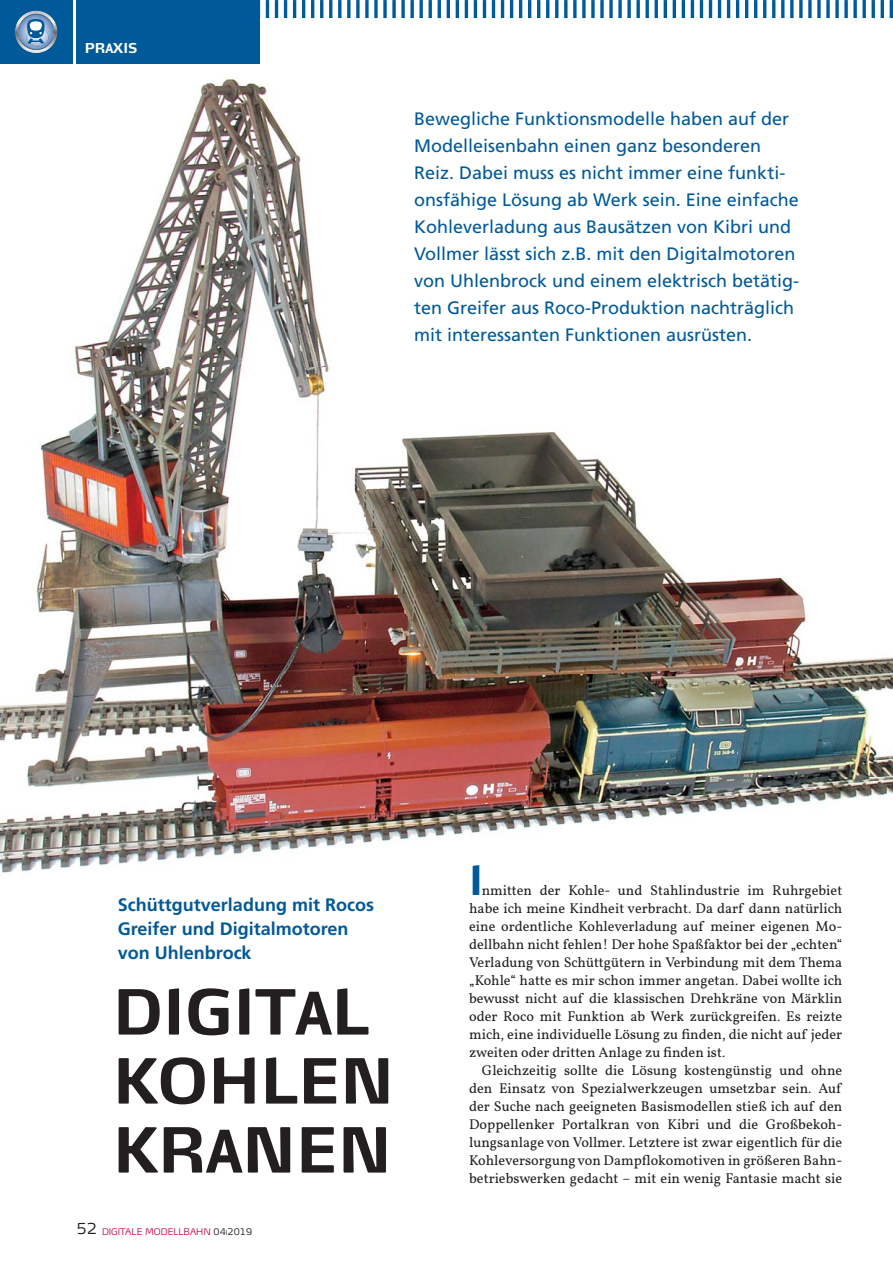
<style>
.page{position:relative;width:893px;height:1263px;background:#fff}
.page>*{position:absolute;margin:0;border:0;box-sizing:border-box;transform-origin:0 0}
.t1{font:700 61.5px/69px "Max TF";color:#231f20}
.t2{font:700 39.75px "Max TF";color:#005998}
.t3{font:18px/27px "Frutiger LT Std";color:#005998}
.t4{font:700 18px/24px "Frutiger LT Std";color:#005998}
.t5{font:14.25px/18px "Vollkorn";color:#231f20;text-align:justify}
.t6{font:700 13.5px "Max TF";color:#fff}
.t7{font:300 9px "Max TF";color:#c51049}
.s1{font-size:15px;color:#231f20}
.s2{color:#231f20}
.s3{font-size:6.75px;color:#231f20}
</style>
<div class="page">
<img style="left:0;top:61px;width:893px;height:812px">
<hr style="left:266px;top:0;width:3px;height:18px;background:#005998">
<hr style="left:275px;top:0;width:3px;height:18px;background:#005998">
<hr style="left:284px;top:0;width:3px;height:18px;background:#005998">
<hr style="left:293px;top:0;width:3px;height:18px;background:#005998">
<hr style="left:302px;top:0;width:3px;height:18px;background:#005998">
<hr style="left:311px;top:0;width:3px;height:18px;background:#005998">
<hr style="left:320px;top:0;width:3px;height:18px;background:#005998">
<hr style="left:329px;top:0;width:3px;height:18px;background:#005998">
<hr style="left:338px;top:0;width:3px;height:18px;background:#005998">
<hr style="left:347px;top:0;width:3px;height:18px;background:#005998">
<svg style="left:356px;top:1px;width:4px;height:17px"></svg>
<svg style="left:365px;top:1px;width:4px;height:17px"></svg>
<svg style="left:374px;top:1px;width:4px;height:17px"></svg>
<svg style="left:383px;top:1px;width:4px;height:17px"></svg>
<svg style="left:392px;top:1px;width:4px;height:17px"></svg>
<svg style="left:401px;top:1px;width:4px;height:17px"></svg>
<svg style="left:410px;top:1px;width:4px;height:17px"></svg>
<svg style="left:419px;top:1px;width:4px;height:17px"></svg>
<svg style="left:428px;top:1px;width:4px;height:17px"></svg>
<hr style="left:438px;top:0;width:3px;height:18px;background:#005998">
<hr style="left:447px;top:0;width:3px;height:18px;background:#005998">
<hr style="left:456px;top:0;width:3px;height:18px;background:#005998">
<hr style="left:465px;top:0;width:3px;height:18px;background:#005998">
<hr style="left:474px;top:0;width:3px;height:18px;background:#005998">
<hr style="left:483px;top:0;width:3px;height:18px;background:#005998">
<hr style="left:492px;top:0;width:3px;height:18px;background:#005998">
<hr style="left:501px;top:0;width:3px;height:18px;background:#005998">
<hr style="left:510px;top:0;width:3px;height:18px;background:#005998">
<hr style="left:519px;top:0;width:3px;height:18px;background:#005998">
<hr style="left:528px;top:0;width:3px;height:18px;background:#005998">
<hr style="left:537px;top:0;width:3px;height:18px;background:#005998">
<hr style="left:546px;top:0;width:3px;height:18px;background:#005998">
<hr style="left:555px;top:0;width:3px;height:18px;background:#005998">
<hr style="left:564px;top:0;width:3px;height:18px;background:#005998">
<hr style="left:573px;top:0;width:3px;height:18px;background:#005998">
<svg style="left:582px;top:1px;width:4px;height:17px"></svg>
<svg style="left:591px;top:1px;width:4px;height:17px"></svg>
<svg style="left:600px;top:1px;width:4px;height:17px"></svg>
<svg style="left:609px;top:1px;width:4px;height:17px"></svg>
<svg style="left:618px;top:1px;width:4px;height:17px"></svg>
<svg style="left:627px;top:1px;width:4px;height:17px"></svg>
<svg style="left:636px;top:1px;width:4px;height:17px"></svg>
<svg style="left:645px;top:1px;width:4px;height:17px"></svg>
<svg style="left:654px;top:1px;width:4px;height:17px"></svg>
<hr style="left:664px;top:0;width:3px;height:18px;background:#005998">
<hr style="left:673px;top:0;width:3px;height:18px;background:#005998">
<hr style="left:682px;top:0;width:3px;height:18px;background:#005998">
<hr style="left:691px;top:0;width:3px;height:18px;background:#005998">
<hr style="left:700px;top:0;width:3px;height:18px;background:#005998">
<hr style="left:709px;top:0;width:3px;height:18px;background:#005998">
<hr style="left:718px;top:0;width:3px;height:18px;background:#005998">
<hr style="left:727px;top:0;width:3px;height:18px;background:#005998">
<hr style="left:736px;top:0;width:3px;height:18px;background:#005998">
<hr style="left:745px;top:0;width:3px;height:18px;background:#005998">
<hr style="left:754px;top:0;width:3px;height:18px;background:#005998">
<hr style="left:763px;top:0;width:3px;height:18px;background:#005998">
<hr style="left:772px;top:0;width:3px;height:18px;background:#005998">
<hr style="left:781px;top:0;width:3px;height:18px;background:#005998">
<hr style="left:790px;top:0;width:3px;height:18px;background:#005998">
<hr style="left:799px;top:0;width:3px;height:18px;background:#005998">
<svg style="left:356px;top:0;width:76px;height:1px"></svg>
<svg style="left:582px;top:0;width:76px;height:1px"></svg>
<svg style="left:808px;top:0;width:85px;height:18px"></svg>
<div style="left:0;top:0;width:72px;height:64px;background:#005998"></div>
<svg style="left:15px;top:11px;width:42px;height:42px"></svg>
<svg style="left:18px;top:14px;width:36px;height:36px"></svg>
<img style="left:19px;top:15px;width:35px;height:34px">
<img style="left:26px;top:28px;width:23px;height:18px;border-radius:50%">
<svg style="left:27px;top:19px;width:18px;height:24px"></svg>
<div style="left:76px;top:0;width:184px;height:64px;background:#005998"></div>
<p class="t6" style="left:85px;top:41px;width:54px">PRAXIS</p>
<p class="t3" style="left:414px;top:106px;width:387px">Bewegliche Funktionsmodelle haben auf der Modelleisenbahn einen ganz besonderen Reiz. Dabei muss es nicht immer eine funkti&shy;onsfähige Lösung ab Werk sein. Eine einfache Kohleverladung aus Bausätzen von Kibri und Vollmer lässt sich z.B. mit den Digitalmotoren von Uhlenbrock und einem elektrisch betätig&shy;ten Greifer aus Roco-Produktion nachträglich mit interessanten Funktionen ausrüsten.</p>
<p class="t4" style="left:118px;top:894px;width:258px">Schüttgutverladung mit Rocos<br>Greifer und Digitalmotoren von Uhlenbrock</p>
<h1 class="t1" style="left:113px;top:979px;width:283px">DIGITAL<br>KOHLEN<br>KRANEN</h1>
<p class="t7" style="left:76px;top:1227px;width:177px"><span class="s1">52</span> DIGITALE MODELLBAHN <span class="s2">04</span><span class="s3">I</span><span class="s2">2019</span></p>
<h2 class="t2" style="left:469px;top:858px;width:15px">I</h2>
<p class="t5" style="left:469px;top:882px;width:375px;text-indent:13px">nmitten der Kohle- und Stahlindustrie im Ruhrgebiet habe ich meine Kindheit verbracht. Da darf dann natürlich eine ordentliche Kohleverladung auf meiner eigenen Mo&shy;dellbahn nicht fehlen! Der hohe Spaßfaktor bei der „echten“ Verladung von Schüttgütern in Verbindung mit dem Thema „Kohle“ hatte es mir schon immer angetan. Dabei wollte ich bewusst nicht auf die klassischen Drehkräne von Märklin oder Roco mit Funktion ab Werk zurückgreifen. Es reizte mich, eine individuelle Lösung zu finden, die nicht auf jeder zweiten oder dritten Anlage zu finden ist.</p>
<p class="t5" style="left:469px;top:1062px;width:375px;text-indent:13px">Gleichzeitig sollte die Lösung kostengünstig und ohne den Einsatz von Spezialwerkzeugen umsetzbar sein. Auf der Suche nach geeigneten Basismodellen stieß ich auf den Doppellenker Portalkran von Kibri und die Großbekoh&shy;lungsanlage von Vollmer. Letztere ist zwar eigentlich für die Kohleversorgung von Dampflokomotiven in größeren Bahn&shy;betriebswerken gedacht – mit ein wenig Fantasie macht sie</p>
</div>
